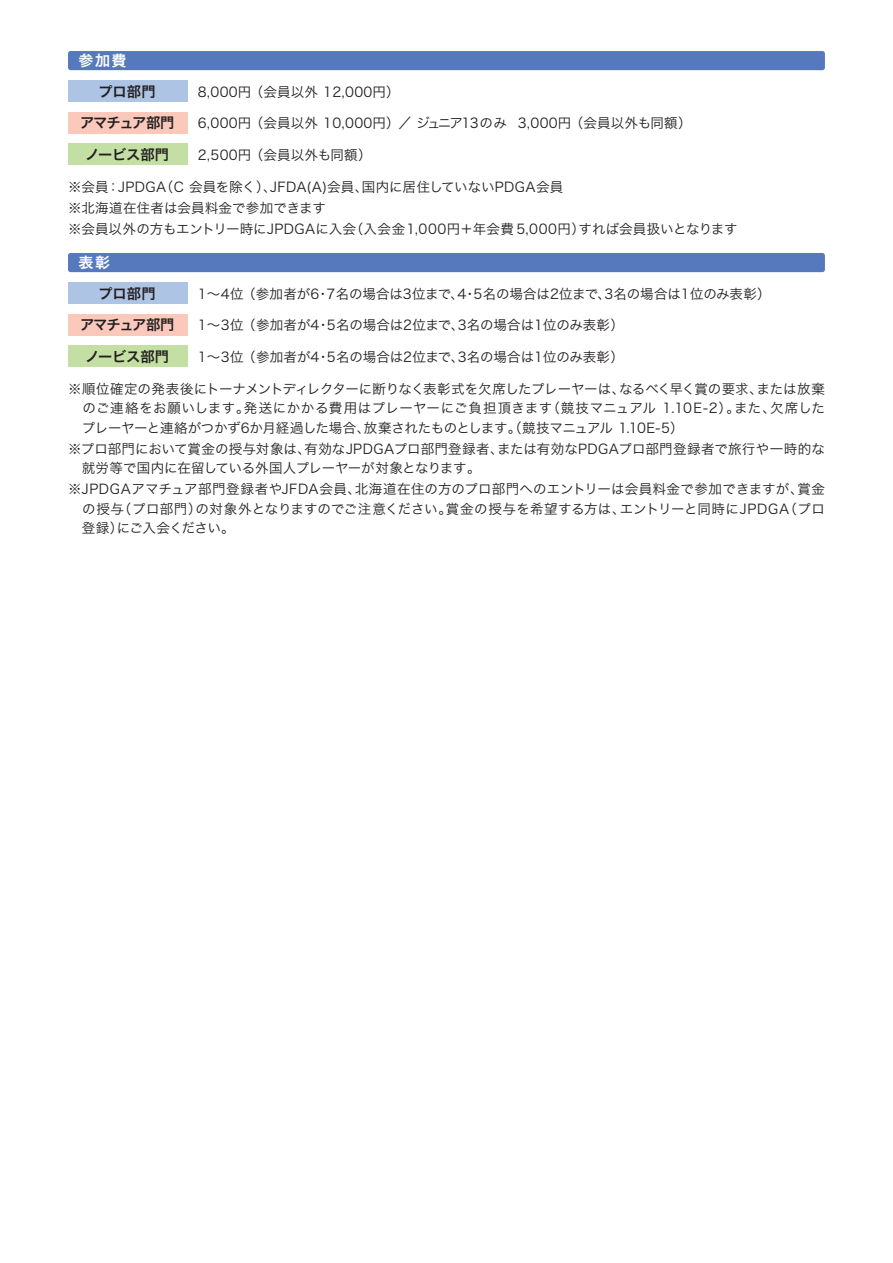
<style>
.page{position:relative;width:893px;height:1263px;background:#fff}
.page>*{position:absolute;margin:0;border:0;box-sizing:border-box;transform-origin:0 0}
.t1{font:14.7px "Hira Kaku Pro W6";color:#fff}
.t2{font:14.25px "Hira Kaku Pro W6";letter-spacing:-.02em;color:#231f20}
.t3{font:14.25px "Hira Kaku Pro W6";letter-spacing:-.07em;color:#231f20}
.t4{font:13.5px/19.5px "Hira Kaku Pro W3";letter-spacing:.005em;color:#231f20}
.t5{font:13.5px "Hira Kaku Pro W3";letter-spacing:.025em;color:#231f20}
</style>
<div class="page">
<div style="left:68px;top:282px;width:119px;height:22px;background:#adc4e5"></div>
<div style="left:68px;top:314px;width:119px;height:22px;background:#fbc9bc"></div>
<div style="left:68px;top:345px;width:119px;height:22px;background:#c3dfa4"></div>
<div style="left:68px;top:80px;width:119px;height:22px;background:#adc4e5"></div>
<div style="left:68px;top:112px;width:119px;height:22px;background:#fbc9bc"></div>
<div style="left:68px;top:143px;width:119px;height:22px;background:#c3dfa4"></div>
<div style="left:68px;top:51px;width:757px;height:19px;background:#5679bd;border-radius:3px"></div>
<div style="left:68px;top:253px;width:757px;height:19px;background:#5679bd;border-radius:3px"></div>
<p class="t1" style="left:79px;top:48px;width:49px">参加費</p>
<p class="t2" style="left:99px;top:79px;width:59px">プロ部門</p>
<p class="t3" style="left:80px;top:110px;width:96px">アマチュア部門</p>
<p class="t2" style="left:85px;top:142px;width:86px">ノービス部門</p>
<p class="t5" style="left:198px;top:80px;width:204px">8,000円 （会員以外 12,000円）</p>
<p class="t4" style="left:198px;top:113px;width:495px">6,000円 （会員以外 10,000円）／ ジュニア13のみ 3,000円 （会員以外も同額）</p>
<p class="t4" style="left:198px;top:144px;width:175px">2,500円 （会員以外も同額）</p>
<p class="t4" style="left:68px;top:175px;width:671px;line-height:21px">※会員：JPDGA（C 会員を除く）、JFDA(A)会員、国内に居住していないPDGA会員<br>※北海道在住者は会員料金で参加できます<br>※会員以外の方もエントリー時にJPDGAに入会（入会金1,000円＋年会費 5,000円）すれば会員扱いとなります</p>
<p class="t1" style="left:79px;top:249px;width:33px">表彰</p>
<p class="t2" style="left:99px;top:281px;width:59px">プロ部門</p>
<p class="t3" style="left:80px;top:312px;width:96px">アマチュア部門</p>
<p class="t2" style="left:85px;top:344px;width:86px">ノービス部門</p>
<p class="t4" style="left:198px;top:283px;width:574px">1～4位 （参加者が6・7名の場合は3位まで、4・5名の場合は2位まで、3名の場合は1位のみ表彰）</p>
<p class="t4" style="left:198px;top:315px;width:428px">1～3位 （参加者が4・5名の場合は2位まで、3名の場合は1位のみ表彰）</p>
<p class="t4" style="left:198px;top:346px;width:428px">1～3位 （参加者が4・5名の場合は2位まで、3名の場合は1位のみ表彰）</p>
<p class="t4" style="left:68px;top:378px;width:758px;text-align:justify">※順位確定の発表後にトーナメントディレクターに断りなく表彰式を欠席したプレーヤーは、なるべく早く賞の要求、または放棄　のご連絡をお願いします。発送にかかる費用はプレーヤーにご負担頂きます（競技マニュアル 1.10E-2）。また、欠席した　プレーヤーと連絡がつかず6か月経過した場合、放棄されたものとします。（競技マニュアル 1.10E-5）</p>
<p class="t4" style="left:68px;top:438px;width:758px">※プロ部門において賞金の授与対象は、有効なJPDGAプロ部門登録者、または有効なPDGAプロ部門登録者で旅行や一時的な　就労等で国内に在留している外国人プレーヤーが対象となります。</p>
<p class="t4" style="left:68px;top:479px;width:758px;text-align:justify">※JPDGAアマチュア部門登録者やJFDA会員、北海道在住の方のプロ部門へのエントリーは会員料金で参加できますが、賞金　の授与（プロ部門）の対象外となりますのでご注意ください。賞金の授与を希望する方は、エントリーと同時にJPDGA（プロ　登録）にご入会ください。</p>
</div>
